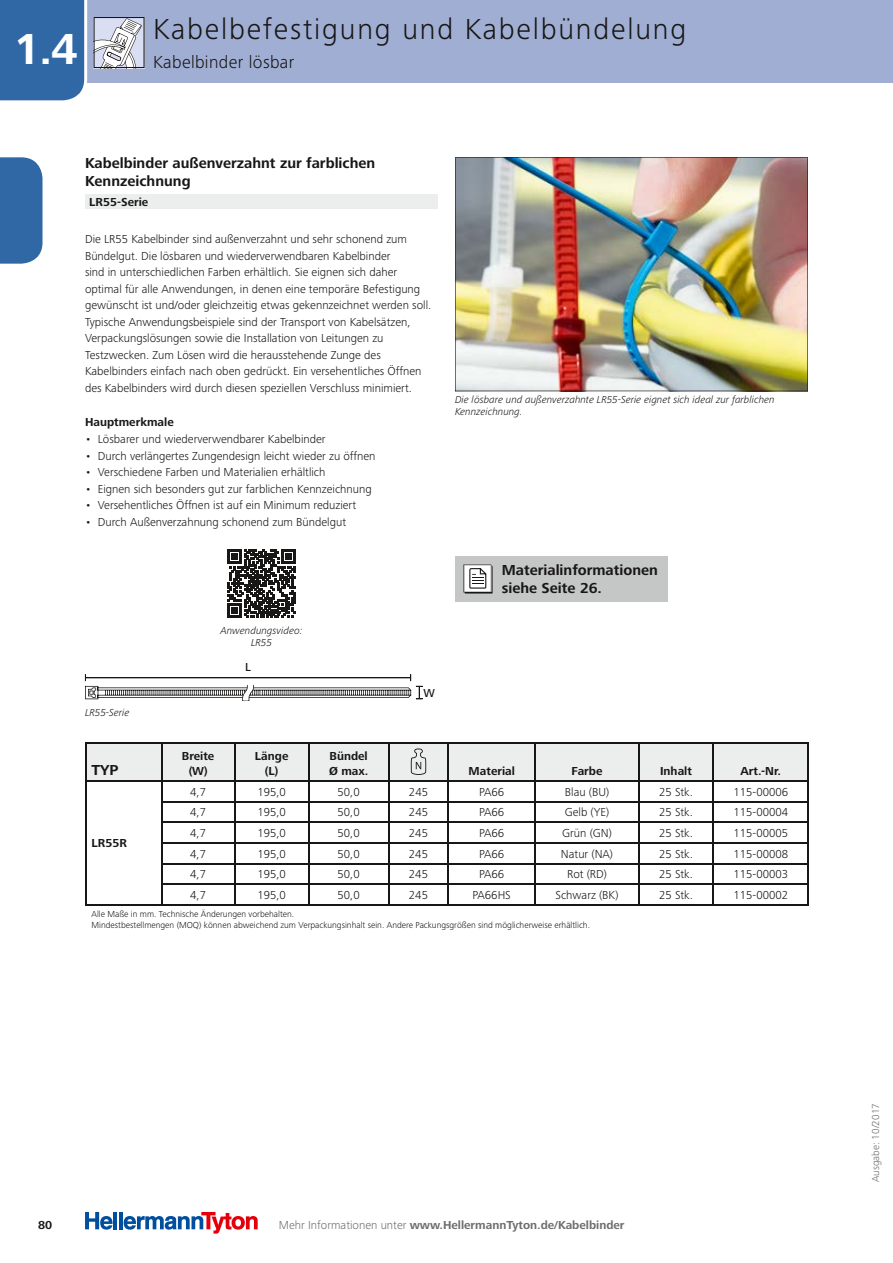
<style>
.page{position:relative;width:893px;height:1263px;background:#fff}
.page>*{position:absolute;margin:0;border:0;box-sizing:border-box;transform-origin:0 0}
.t1{font:700 45px "Frutiger Next LTW1 G";color:#fff}
.t2{font:300 30px "Frutiger Next LTW1 G";letter-spacing:.06em;color:#181716}
.t3{font:300 18px "Frutiger Next LTW1 G";letter-spacing:.02em;color:#181716}
.t4{font:700 15px/18px "Frutiger Next LTW1 G";color:#181716}
.t5{font:300 12px/16.5px "Frutiger Next LTW1 G";color:#181716}
.t6{font:700 12px/15px "Frutiger Next LTW1 G";color:#181716;text-align:center}
.t7{font:700 12px "Frutiger Next LTW1 G";color:#6e6e6e}
.t8{font:500 12px "Frutiger Next LTW1 G";color:#181716}
.t9{font:italic 300 10.5px/12px "Frutiger Next LTW1 G";color:#181716;text-align:center}
.t10{font:300 10.5px "Frutiger Next LTW1 G";color:#6e6e6e}
.t11{font:300 9px/10.5px "Frutiger Next LTW1 G";color:#181716}
.s1{font-weight:300}
</style>
<div class="page">
<div style="left:85px;top:0;width:808px;height:82px;background:#a0aed3"></div>
<div style="left:0;top:0;width:87px;height:101px;background:#3068a6"></div>
<svg style="left:0;top:157px;width:43px;height:107px;background:#3b70ab"></svg>
<hr style="left:114px;top:1212px;width:3px;height:17px;background:#004e9e">
<hr style="left:119px;top:1212px;width:4px;height:17px;background:#004e9e">
<svg style="left:85px;top:1212px;width:28px;height:17px"></svg>
<svg style="left:124px;top:1212px;width:134px;height:21px"></svg>
<svg style="left:94px;top:17px;width:51px;height:51px;background:#c2c4cc"></svg>
<img style="left:455px;top:157px;width:353px;height:234px">
<svg style="left:227px;top:550px;width:69px;height:68px"></svg>
<div style="left:85px;top:195px;width:353px;height:14px;background:#eceded"></div>
<svg style="left:85px;top:674px;width:337px;height:26px"></svg>
<hr style="left:85px;top:904px;width:77px;height:1px;background:#181716">
<hr style="left:162px;top:904px;width:73px;height:1px;background:#181716">
<hr style="left:235px;top:904px;width:74px;height:1px;background:#181716">
<hr style="left:309px;top:904px;width:80px;height:1px;background:#181716">
<hr style="left:389px;top:904px;width:59px;height:1px;background:#181716">
<hr style="left:448px;top:904px;width:87px;height:1px;background:#181716">
<hr style="left:535px;top:904px;width:104px;height:1px;background:#181716">
<hr style="left:639px;top:904px;width:74px;height:1px;background:#181716">
<hr style="left:713px;top:904px;width:96px;height:1px;background:#181716">
<svg style="left:85px;top:742px;width:724px;height:162px"></svg>
<div style="left:455px;top:556px;width:213px;height:45px;background:#c5c6c6"></div>
<svg style="left:463px;top:564px;width:30px;height:29px"></svg>
<h1 class="t1" style="left:14px;top:31px;width:65px">1.4</h1>
<h2 class="t2" style="left:153px;top:14px;width:535px">Kabelbefestigung und Kabelbündelung</h2>
<h3 class="t3" style="left:153px;top:53px;width:143px">Kabelbinder lösbar</h3>
<p class="t4" style="left:85px;top:155px;width:292px">Kabelbinder außenverzahnt zur farblichen<br>Kennzeichnung</p>
<p class="t6" style="left:89px;top:196px;width:61px">LR55-Serie</p>
<p class="t5" style="left:85px;top:232px;width:348px">Die LR55 Kabelbinder sind außenverzahnt und sehr schonend zum Bündelgut. Die lösbaren und wiederverwendbaren Kabelbinder<br>sind in unterschiedlichen Farben erhältlich. Sie eignen sich daher optimal für alle Anwendungen, in denen eine temporäre Befestigung gewünscht ist und/oder gleichzeitig etwas gekennzeichnet werden soll.<br>Typische Anwendungsbeispiele sind der Transport von Kabelsätzen, Verpackungslösungen sowie die Installation von Leitungen zu Testzwecken. Zum Lösen wird die herausstehende Zunge des Kabelbinders einfach nach oben gedrückt. Ein versehentliches Öffnen des Kabelbinders wird durch diesen speziellen Verschluss minimiert.</p>
<p class="t6" style="left:85px;top:416px;width:90px">Hauptmerkmale</p>
<p class="t5" style="left:85px;top:431px;width:242px">• Lösbarer und wiederverwendbarer Kabelbinder</p>
<p class="t5" style="left:85px;top:448px;width:292px">• Durch verlängertes Zungendesign leicht wieder zu öffnen</p>
<p class="t5" style="left:85px;top:464px;width:242px">• Verschiedene Farben und Materialien erhältlich</p>
<p class="t5" style="left:85px;top:481px;width:288px">• Eignen sich besonders gut zur farblichen Kennzeichnung</p>
<p class="t5" style="left:85px;top:497px;width:273px">• Versehentliches Öffnen ist auf ein Minimum reduziert</p>
<p class="t5" style="left:85px;top:514px;width:263px">• Durch Außenverzahnung schonend zum Bündelgut</p>
<p class="t9" style="left:220px;top:625px;width:84px">Anwendungsvideo:<br>LR55</p>
<p class="t9" style="left:85px;top:708px;width:46px">LR55-Serie</p>
<p class="t4" style="left:92px;top:762px;width:29px">TYP</p>
<p class="t8" style="left:245px;top:660px;width:7px">L</p>
<p class="t6" style="left:182px;top:749px;width:34px">Breite (W)</p>
<p class="t6" style="left:255px;top:749px;width:35px">Länge (L)</p>
<p class="t6" style="left:329px;top:749px;width:41px;text-align:left">Bündel<br>Ø max.</p>
<p class="t8" style="left:423px;top:686px;width:13px">W</p>
<p class="t9" style="left:455px;top:394px;width:321px;text-align:left">Die lösbare und außenverzahnte LR55-Serie eignet sich ideal zur farblichen<br>Kennzeichnung.</p>
<p class="t4" style="left:502px;top:562px;width:158px">Materialinformationen siehe Seite 26.</p>
<p class="t6" style="left:469px;top:764px;width:48px">Material</p>
<p class="t6" style="left:572px;top:764px;width:32px">Farbe</p>
<p class="t6" style="left:660px;top:764px;width:33px">Inhalt</p>
<p class="t6" style="left:740px;top:764px;width:42px">Art.-Nr.</p>
<p class="t5" style="left:190px;top:784px;width:17px">4,7</p>
<p class="t5" style="left:257px;top:784px;width:30px">195,0</p>
<p class="t5" style="left:338px;top:784px;width:24px">50,0</p>
<p class="t5" style="left:409px;top:784px;width:21px">245</p>
<p class="t5" style="left:479px;top:784px;width:27px">PA66</p>
<p class="t5" style="left:565px;top:784px;width:46px">Blau (BU)</p>
<p class="t5" style="left:659px;top:784px;width:35px">25 Stk.</p>
<p class="t5" style="left:733px;top:784px;width:56px">115-00006</p>
<p class="t5" style="left:190px;top:804px;width:17px">4,7</p>
<p class="t5" style="left:257px;top:804px;width:30px">195,0</p>
<p class="t5" style="left:338px;top:804px;width:24px">50,0</p>
<p class="t5" style="left:409px;top:804px;width:21px">245</p>
<p class="t5" style="left:479px;top:804px;width:27px">PA66</p>
<p class="t5" style="left:565px;top:804px;width:46px">Gelb (YE)</p>
<p class="t5" style="left:659px;top:804px;width:35px">25 Stk.</p>
<p class="t5" style="left:733px;top:804px;width:56px">115-00004</p>
<p class="t5" style="left:190px;top:825px;width:17px">4,7</p>
<p class="t5" style="left:257px;top:825px;width:30px">195,0</p>
<p class="t5" style="left:338px;top:825px;width:24px">50,0</p>
<p class="t5" style="left:409px;top:825px;width:21px">245</p>
<p class="t5" style="left:479px;top:825px;width:27px">PA66</p>
<p class="t5" style="left:562px;top:825px;width:51px">Grün (GN)</p>
<p class="t5" style="left:659px;top:825px;width:35px">25 Stk.</p>
<p class="t5" style="left:733px;top:825px;width:56px">115-00005</p>
<p class="t5" style="left:190px;top:846px;width:17px">4,7</p>
<p class="t5" style="left:257px;top:846px;width:30px">195,0</p>
<p class="t5" style="left:338px;top:846px;width:24px">50,0</p>
<p class="t5" style="left:409px;top:846px;width:21px">245</p>
<p class="t5" style="left:479px;top:846px;width:27px">PA66</p>
<p class="t5" style="left:561px;top:846px;width:54px">Natur (NA)</p>
<p class="t5" style="left:659px;top:846px;width:35px">25 Stk.</p>
<p class="t5" style="left:733px;top:846px;width:56px">115-00008</p>
<p class="t5" style="left:190px;top:866px;width:17px">4,7</p>
<p class="t5" style="left:257px;top:866px;width:30px">195,0</p>
<p class="t5" style="left:338px;top:866px;width:24px">50,0</p>
<p class="t5" style="left:409px;top:866px;width:21px">245</p>
<p class="t5" style="left:479px;top:866px;width:27px">PA66</p>
<p class="t5" style="left:567px;top:866px;width:41px">Rot (RD)</p>
<p class="t5" style="left:659px;top:866px;width:35px">25 Stk.</p>
<p class="t5" style="left:733px;top:866px;width:56px">115-00003</p>
<p class="t5" style="left:190px;top:887px;width:17px">4,7</p>
<p class="t5" style="left:257px;top:887px;width:30px">195,0</p>
<p class="t5" style="left:338px;top:887px;width:24px">50,0</p>
<p class="t5" style="left:409px;top:887px;width:21px">245</p>
<p class="t5" style="left:473px;top:887px;width:40px">PA66HS</p>
<p class="t5" style="left:555px;top:887px;width:65px">Schwarz (BK)</p>
<p class="t5" style="left:659px;top:887px;width:35px">25 Stk.</p>
<p class="t5" style="left:733px;top:887px;width:56px">115-00002</p>
<p class="t11" style="left:92px;top:909px;width:500px">Alle Maße in mm. Technische Änderungen vorbehalten.<br>Mindestbestellmengen (MOQ) können abweichend zum Verpackungsinhalt sein. Andere Packungsgrößen sind möglicherweise erhältlich.</p>
<p class="t6" style="left:92px;top:837px;width:37px">LR55R</p>
<p class="t6" style="left:38px;top:1219px;width:16px">80</p>
<p class="t7" style="left:279px;top:1220px;width:347px"><span class="s1">Mehr Informationen unter</span> www.HellermannTyton.de/Kabelbinder</p>
<p class="t10" style="left:870px;top:1182px;width:80px;rotate:-90deg">Ausgabe: 10/2017</p>
</div>
